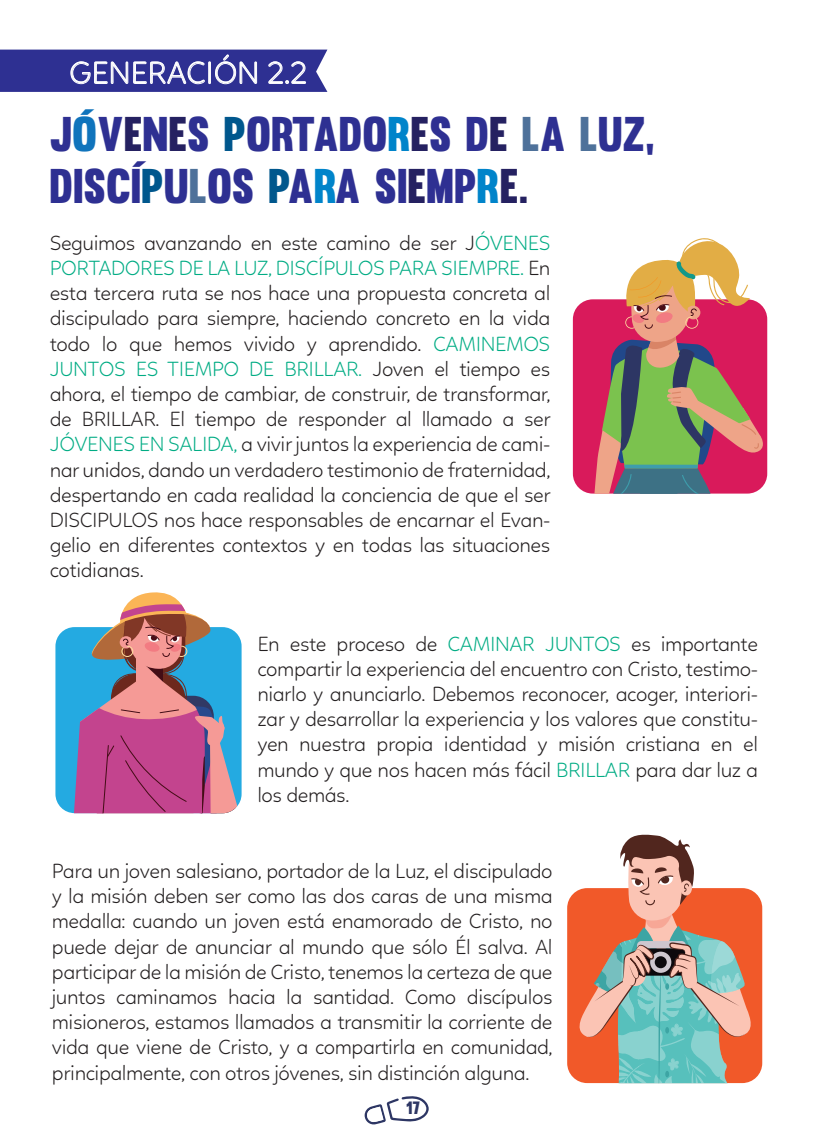
<style>
.page{position:relative;width:819px;height:1141px;background:#fff}
.page>*{position:absolute;margin:0;border:0;box-sizing:border-box;transform-origin:0 0}
.t1{font:47.77px/52.5px "Muro";color:#2e3092}
.t2{font:300 31.5px "Linotte";color:#fff}
.t3{font:300 21px/25.2px "Linotte";letter-spacing:-.02em;color:#231f20;text-align:justify}
.t4{font:17.5px "Muro";color:#2d3664}
.s1{color:#1074bc}
.s2{color:#252161}
.s3{color:#00578d}
.s4{color:#0084ca}
.s5{color:#4e719a}
.s6{color:#00ac84}
</style>
<div class="page">
<svg style="left:0;top:50px;width:327px;height:42px;background:#45469e"></svg>
<div style="left:55px;top:627px;width:186px;height:186px;background:#24aae1;border-radius:19px"></div>
<svg style="left:73px;top:592px;width:168px;height:221px"></svg>
<div style="left:573px;top:299px;width:194px;height:195px;background:#d91a5b;border-radius:20px"></div>
<svg style="left:594px;top:238px;width:172px;height:256px"></svg>
<hr style="left:624px;top:465px;width:73px;height:3px;background:#3e9dac">
<div style="left:567px;top:888px;width:195px;height:195px;background:#f15929;border-radius:20px"></div>
<svg style="left:573px;top:834px;width:182px;height:249px"></svg>
<svg style="left:364px;top:1096px;width:64px;height:29px"></svg>
<h2 class="t2" style="left:69px;top:55px;width:239px">GENERACIÓN 2.2</h2>
<h1 class="t1" style="left:50px;top:107px;width:606px">J<span class="s1">Ó</span>V<span class="s2">E</span>N<span class="s2">E</span>S <span class="s3">P</span>ORTADO<span class="s4">R</span><span class="s2">E</span>S D<span class="s2">E</span> <span class="s5">L</span>A <span class="s5">L</span>UZ,<br>DISCÍ<span class="s3">P</span>U<span class="s5">L</span>OS <span class="s3">P</span>A<span class="s4">R</span>A SI<span class="s2">E</span>MP<span class="s4">R</span><span class="s2">E.</span></h1>
<p class="t3" style="left:50px;top:230px;width:502px">Seguimos avanzando en este camino de ser J<span class="s6">ÓVENES PORTADORES DE LA LUZ, DISCÍPULOS PARA SIEMPRE.</span> En esta tercera ruta se nos hace una propuesta concreta al discipulado para siempre, haciendo concreto en la vida todo lo que hemos vivido y aprendido. <span class="s6">CAMINEMOS JUNTOS ES TIEMPO DE BRILLAR.</span> Joven el tiempo es ahora, el tiempo de cambiar, de construir, de transformar, de BRILLAR. El tiempo de responder al llamado a ser <span class="s6">JÓVENES EN SALIDA,</span> a vivir juntos la experiencia de cami&shy;nar unidos, dando un verdadero testimonio de fraternidad, despertando en cada realidad la conciencia de que el ser DISCIPULOS nos hace responsables de encarnar el Evan&shy;gelio en diferentes contextos y en todas las situaciones cotidianas.</p>
<p class="t3" style="left:257px;top:631px;width:502px">En este proceso de <span class="s6">CAMINAR JUNTOS</span> es importante compartir la experiencia del encuentro con Cristo, testimo&shy;niarlo y anunciarlo. Debemos reconocer, acoger, interiori&shy;zar y desarrollar la experiencia y los valores que constitu&shy;yen nuestra propia identidad y misión cristiana en el mundo y que nos hacen más fácil <span class="s6">BRILLAR</span> para dar luz a los demás.</p>
<p class="t3" style="left:52px;top:858px;width:502px">Para un joven salesiano, portador de la Luz, el discipulado y la misión deben ser como las dos caras de una misma medalla: cuando un joven está enamorado de Cristo, no puede dejar de anunciar al mundo que sólo Él salva. Al participar de la misión de Cristo, tenemos la certeza de que juntos caminamos hacia la santidad. Como discípulos misioneros, estamos llamados a transmitir la corriente de vida que viene de Cristo, y a compartirla en comunidad, principalmente, con otros jóvenes, sin distinción alguna.</p>
<p class="t4" style="left:406px;top:1097px;width:16px">17</p>
</div>
